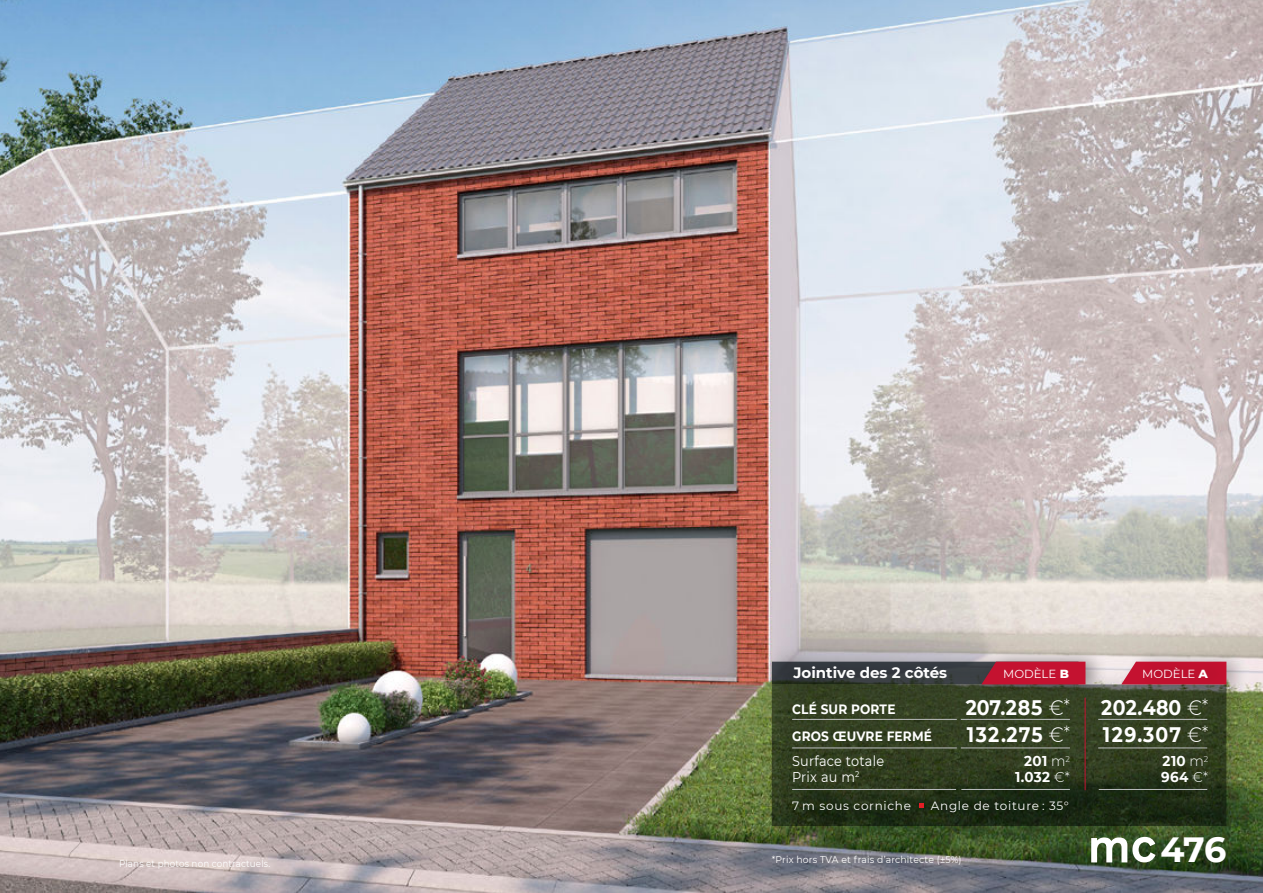
<style>
.page{position:relative;width:1263px;height:893px;background:#fff}
.page>*{position:absolute;margin:0;border:0;box-sizing:border-box;transform-origin:0 0}
.t1{font:700 34.95px "Montserrat";color:#fff}
.t2{font:700 21px/27px "Montserrat";letter-spacing:.04em;color:#fff;scale:.9 1}
.t3{font:700 15px "Montserrat";color:#fff}
.t4{font:700 14.25px/15.9px "Montserrat";letter-spacing:.02em;color:#fff;text-align:right;scale:.95 1}
.t5{font:14.25px/15.9px "Montserrat";letter-spacing:.02em;color:#fff;scale:.9 1}
.t6{font:700 13.5px/27px "Montserrat";letter-spacing:.015em;color:#fff;scale:.9 1}
.t7{font:12px "Montserrat";letter-spacing:.06em;color:#fff}
.t8{font:11.7px "Montserrat";color:#fff}
.t9{font:9.75px "Montserrat";letter-spacing:.015em;color:#fff;scale:.95 1}
.t10{font:9.75px "Montserrat";letter-spacing:.015em;color:#fff;scale:.9 1}
.s1{font-weight:800;font-size:12px}
.s2{font-weight:300}
.s3{font-weight:300;font-size:18px}
</style>
<div class="page">
<img style="left:0;top:0;width:1263px;height:893px">
<div style="left:766px;top:647px;width:336px;height:53px;background:#000;opacity:.23"></div>
<div style="left:766px;top:669px;width:483px;height:171px;background:#000;opacity:.16"></div>
<svg style="left:772px;top:684px;width:454px;height:142px;background:#2c391d"></svg>
<hr style="left:792px;top:719px;width:165px;height:1px;background:#bcbec0">
<hr style="left:792px;top:748px;width:165px;height:1px;background:#bcbec0">
<hr style="left:792px;top:789px;width:164px;height:1px;background:#bcbec0">
<div style="left:976px;top:647px;width:133px;height:53px;background:#000;opacity:.24"></div>
<svg style="left:772px;top:662px;width:313px;height:22px;background:#602d39"></svg>
<div style="left:1118px;top:647px;width:131px;height:51px;background:#000;opacity:.24"></div>
<svg style="left:1121px;top:662px;width:16px;height:22px"></svg>
<hr style="left:1085px;top:698px;width:1px;height:92px;background:#c41230">
<svg style="left:919px;top:803px;width:4px;height:5px"></svg>
<div style="left:1137px;top:655px;width:92px;height:38px;background:#000;opacity:.24"></div>
<hr style="left:1098px;top:719px;width:109px;height:1px;background:#bcbec0">
<hr style="left:1098px;top:748px;width:109px;height:1px;background:#bcbec0">
<hr style="left:1099px;top:789px;width:108px;height:1px;background:#bcbec0">
<svg style="left:1091px;top:837px;width:64px;height:25px"></svg>
<hr style="left:961px;top:719px;width:109px;height:1px;background:#bcbec0">
<hr style="left:961px;top:748px;width:109px;height:1px;background:#bcbec0">
<hr style="left:961px;top:789px;width:109px;height:1px;background:#bcbec0">
<p class="t3" style="left:793px;top:664px;width:155px">Jointive des 2 côtés</p>
<p class="t6" style="left:792px;top:696px;width:157px">CLÉ SUR PORTE<br>GROS ŒUVRE FERMÉ</p>
<p class="t5" style="left:792px;top:753px;width:104px">Surface totale<br>Prix au m<sup>2</sup></p>
<p class="t8" style="left:1003px;top:667px;width:67px">MODÈLE <span class="s1">B</span></p>
<p class="t2" style="left:966px;top:695px;width:117px">207.285 <span class="s2">€</span><span class="s3">*<br></span>132.275 <span class="s2">€</span><span class="s3">*</span></p>
<p class="t4" style="left:1015px;top:753px;width:59px">201 <span class="s2">m</span><sup>2<br></sup>1.032 <span class="s2">€*</span></p>
<p class="t7" style="left:792px;top:797px;width:120px">7 m sous corniche</p>
<p class="t7" style="left:931px;top:797px;width:140px">Angle de toiture : 35°</p>
<p class="t10" style="left:119px;top:858px;width:169px">Plans et photos non contractuels.</p>
<p class="t9" style="left:772px;top:854px;width:201px">*Prix hors TVA et frais d’architecte (±5%)</p>
<p class="t8" style="left:1142px;top:667px;width:67px">MODÈLE <span class="s1">A</span></p>
<p class="t2" style="left:1101px;top:695px;width:120px">202.480 <span class="s2">€</span><span class="s3">*<br></span>129.307 <span class="s2">€</span><span class="s3">*</span></p>
<p class="t4" style="left:1161px;top:753px;width:51px;text-align:left">210 <span class="s2">m</span><sup>2<br></sup>964 <span class="s2">€*</span></p>
<h1 class="t1" style="left:1160px;top:825px;width:67px">476</h1>
</div>
